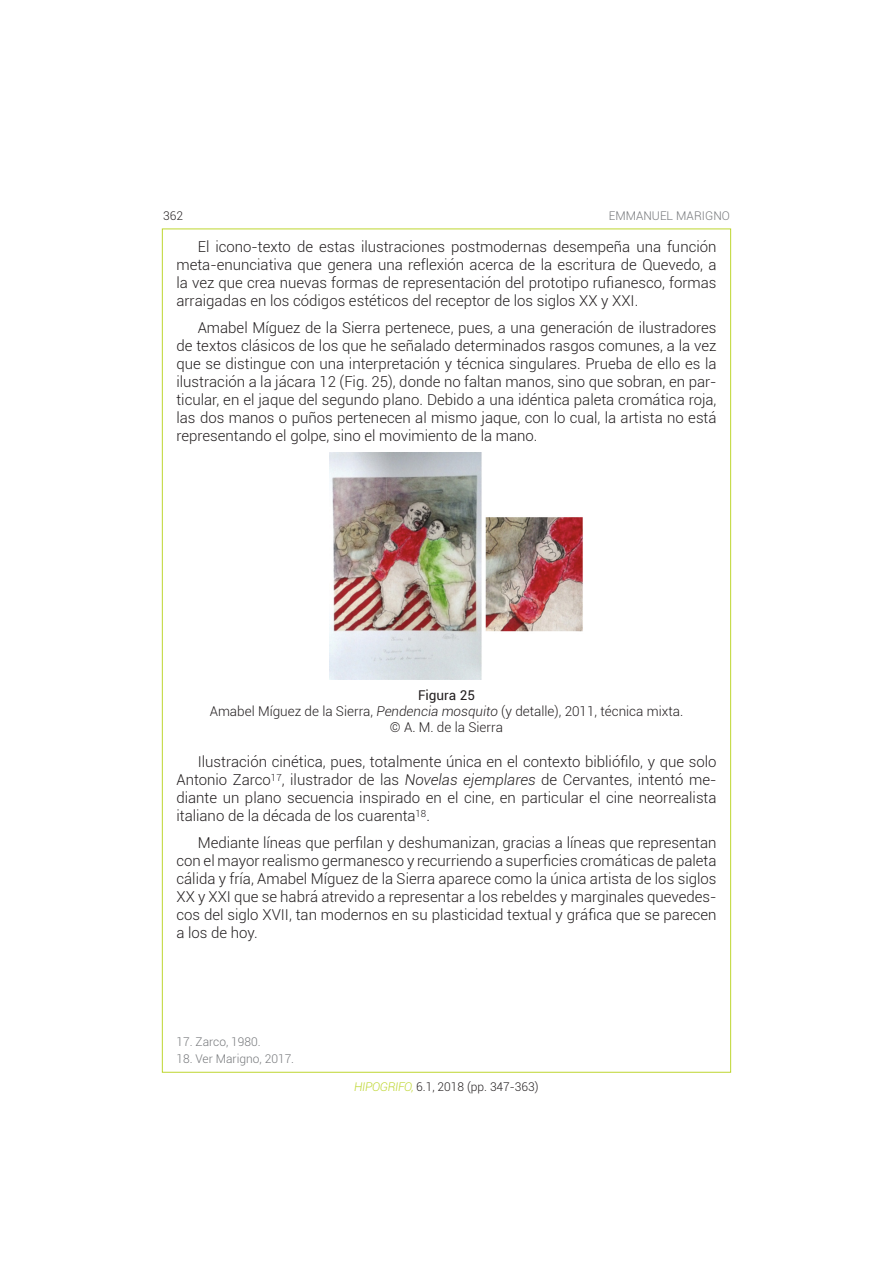
<style>
.page{position:relative;width:893px;height:1263px;background:#fff}
.page>*{position:absolute;margin:0;border:0;box-sizing:border-box;transform-origin:0 0}
.Texto_HG{font:300 15px/18px "Roboto";color:#231f20;text-align:justify}
.Pie_de_foto{font:300 13.5px/16.2px "Roboto";color:#231f20;text-align:center}
.Texto_nota_pie_HG{font:300 12px "Roboto";color:#76787b}
.t1{font:300 12px "Roboto";color:#231f20}
.s1{font-weight:400}
.s2{font-style:italic}
.s3{font-style:italic;color:#bed630}
</style>
<div class="page">
<img style="left:330px;top:453px;width:253px;height:226px">
<p class="t1" style="left:163px;top:207px;width:21px">362</p>
<p class="Texto_nota_pie_HG" style="left:609px;top:207px;width:123px">EMMANUEL MARIGNO</p>
<p class="Texto_HG" style="left:176px;top:238px;width:542px;text-indent:21px">El icono-texto de estas ilustraciones postmodernas desempeña una función meta-enunciativa que genera una reflexión acerca de la escritura de Quevedo, a la vez que crea nuevas formas de representación del prototipo rufianesco, formas arraigadas en los códigos estéticos del receptor de los siglos XX y XXI.</p>
<p class="Texto_HG" style="left:176px;top:318px;width:542px;text-indent:21px">Amabel Míguez de la Sierra pertenece, pues, a una generación de ilustradores de textos clásicos de los que he señalado determinados rasgos comunes, a la vez que se distingue con una interpretación y técnica singulares. Prueba de ello es la ilustración a la jácara 12 (Fig. 25), donde no faltan manos, sino que sobran, en par&shy;ticular, en el jaque del segundo plano. Debido a una idéntica paleta cromática roja, las dos manos o puños pertenecen al mismo jaque, con lo cual, la artista no está representando el golpe, sino el movimiento de la mano.</p>
<p class="Pie_de_foto" style="left:210px;top:687px;width:475px"><span class="s1">Figura 25<br></span>Amabel Míguez de la Sierra, <span class="s2">Pendencia mosquito</span> (y detalle), 2011, técnica mixta. © A. M. de la Sierra</p>
<p class="Texto_HG" style="left:176px;top:753px;width:542px;text-indent:21px">Ilustración cinética, pues, totalmente única en el contexto bibliófilo, y que solo Antonio Zarco<sup>17</sup>, ilustrador de las <span class="s2">Novelas ejemplares</span> de Cervantes, intentó me&shy;diante un plano secuencia inspirado en el cine, en particular el cine neorrealista italiano de la década de los cuarenta<sup>18</sup>.</p>
<p class="Texto_HG" style="left:176px;top:833px;width:542px;text-indent:21px">Mediante líneas que perfilan y deshumanizan, gracias a líneas que representan con el mayor realismo germanesco y recurriendo a superficies cromáticas de paleta cálida y fría, Amabel Míguez de la Sierra aparece como la única artista de los siglos XX y XXI que se habrá atrevido a representar a los rebeldes y marginales quevedes&shy;cos del siglo XVII, tan modernos en su plasticidad textual y gráfica que se parecen a los de hoy.</p>
<p class="Texto_nota_pie_HG" style="left:176px;top:1034px;width:86px">17. Zarco, 1980.</p>
<p class="Texto_nota_pie_HG" style="left:176px;top:1050px;width:119px">18. Ver Marigno, 2017.</p>
<p class="t1" style="left:354px;top:1078px;width:186px"><span class="s3">HIPOGRIFO,</span> 6.1, 2018 (pp. 347-363)</p>
</div>
